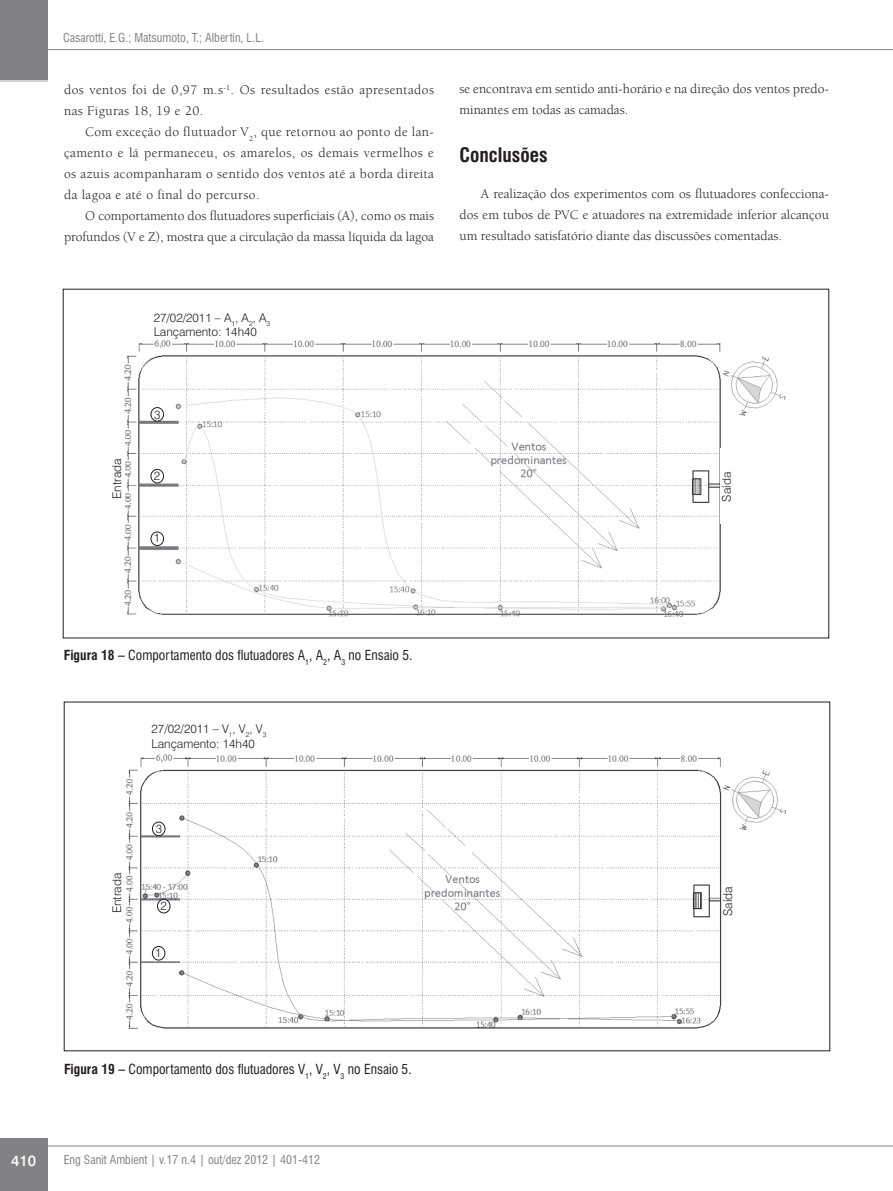
<style>
.page{position:relative;width:893px;height:1191px;background:#fff}
.page>*{position:absolute;margin:0;border:0;box-sizing:border-box;transform-origin:0 0}
._04_0_sub1{font:700 condensed 19.5px "Swiss 721 BT";color:#231f20}
.t1{font:500 15px "Swiss 721 BT";color:#fff}
._05_0_texto_txt{font:13.5px/21px "Berkeley Std";color:#231f20;text-align:justify}
._07_0_tabela-img-tit{font:condensed 13.5px "Swiss 721 BT";color:#231f20}
._05_0_texto_txt-2{font:13.5px/21px "Berkeley Std";letter-spacing:.03em;color:#231f20}
.t2{font:300 12px/14.4px "Swiss 721 BT";color:#231f20}
.t3{font:condensed 12px "Swiss 721 BT";color:#808285}
.s1{font-weight:700}
</style>
<div class="page">
<div style="left:0;top:0;width:48px;height:82px;background:#d1d2d4"></div>
<div style="left:0;top:0;width:48px;height:80px;background:#808285"></div>
<hr style="left:0;top:1145px;width:893px;height:1px;background:#808285">
<div style="left:0;top:1138px;width:48px;height:53px;background:#808285"></div>
<hr style="left:39px;top:49px;width:854px;height:1px;background:#808285">
<img style="left:124px;top:340px;width:662px;height:277px">
<div style="left:721px;top:448px;width:25px;height:75px;background:#fff"></div>
<div style="left:151px;top:407px;width:13px;height:14px;background:#fff;border-radius:50%"></div>
<div style="left:151px;top:407px;width:13px;height:14px;border:1px solid #231f20;border-radius:50%"></div>
<div style="left:151px;top:469px;width:13px;height:14px;background:#fff;border-radius:50%"></div>
<div style="left:151px;top:469px;width:13px;height:14px;border:1px solid #231f20;border-radius:50%"></div>
<div style="left:151px;top:532px;width:13px;height:13px;background:#fff;border-radius:50%"></div>
<div style="left:151px;top:532px;width:13px;height:14px;border:1px solid #231f20;border-radius:50%"></div>
<img style="left:126px;top:754px;width:660px;height:275px">
<div style="left:722px;top:862px;width:25px;height:76px;background:#fff"></div>
<div style="left:152px;top:822px;width:13px;height:13px;background:#fff;border-radius:50%"></div>
<div style="left:152px;top:822px;width:13px;height:14px;border:1px solid #231f20;border-radius:50%"></div>
<div style="left:157px;top:899px;width:13px;height:14px;background:#fff;border-radius:50%"></div>
<div style="left:157px;top:899px;width:13px;height:14px;border:1px solid #231f20;border-radius:50%"></div>
<div style="left:152px;top:946px;width:13px;height:14px;background:#fff;border-radius:50%"></div>
<div style="left:152px;top:946px;width:13px;height:14px;border:1px solid #231f20;border-radius:50%"></div>
<p class="t3" style="left:63px;top:30px;width:203px">Casarotti, E.G.; Matsumoto, T.; Albertin, L.L.</p>
<p class="_05_0_texto_txt-2" style="left:64px;top:80px;width:371px">dos ventos foi de 0,97 m.s<sup>-1</sup>. Os resultados estão apresentados nas Figuras 18, 19 e 20.</p>
<p class="_05_0_texto_txt" style="left:64px;top:122px;width:371px;text-indent:21px">Com exceção do flutuador V<sub>2</sub>, que retornou ao ponto de lan&shy;çamento e lá permaneceu, os amarelos, os demais vermelhos e os azuis acompanharam o sentido dos ventos até a borda direita da lagoa e até o final do percurso.</p>
<p class="_05_0_texto_txt" style="left:64px;top:206px;width:371px;text-align:right">O comportamento dos flutuadores superficiais (A), como os mais profundos (V e Z), mostra que a circulação da massa líquida da lagoa</p>
<p class="_05_0_texto_txt" style="left:459px;top:79px;width:371px">se encontrava em sentido anti-horário e na direção dos ventos predo&shy;minantes em todas as camadas.</p>
<p class="_04_0_sub1" style="left:459px;top:143px;width:90px">Conclusões</p>
<p class="_05_0_texto_txt" style="left:459px;top:184px;width:371px;text-indent:21px">A realização dos experimentos com os flutuadores confecciona&shy;dos em tubos de PVC e atuadores na extremidade inferior alcançou um resultado satisfatório diante das discussões comentadas.</p>
<p class="t2" style="left:154px;top:310px;width:118px">27/02/2011 – A<sub>1</sub>, A<sub>2</sub>, A<sub>3<br></sub>Lançamento: 14h40</p>
<p class="t2" style="left:109px;top:499px;width:42px;rotate:-90deg">Entrada</p>
<p class="t2" style="left:154px;top:407px;width:8px">3</p>
<p class="t2" style="left:154px;top:468px;width:8px">2</p>
<p class="t2" style="left:154px;top:531px;width:8px">1</p>
<p class="t2" style="left:719px;top:501px;width:31px;rotate:-90deg">Saída</p>
<p class="_07_0_tabela-img-tit" style="left:64px;top:647px;width:350px"><span class="s1">Figura 18 –</span> Comportamento dos flutuadores A<sub>1</sub>, A<sub>2</sub>, A<sub>3</sub> no Ensaio 5.</p>
<p class="t2" style="left:152px;top:721px;width:116px">27/02/2011 – V<sub>1</sub>, V<sub>2</sub>, V<sub>3<br></sub>Lançamento: 14h40</p>
<p class="t2" style="left:109px;top:913px;width:42px;rotate:-90deg">Entrada</p>
<p class="t2" style="left:156px;top:822px;width:8px">3</p>
<p class="t2" style="left:160px;top:898px;width:8px">2</p>
<p class="t2" style="left:155px;top:945px;width:8px">1</p>
<p class="_07_0_tabela-img-tit" style="left:64px;top:1061px;width:349px"><span class="s1">Figura 19 –</span> Comportamento dos flutuadores V<sub>1</sub>, V<sub>2</sub>, V<sub>3</sub> no Ensaio 5.</p>
<p class="t1" style="left:11px;top:1151px;width:27px">410</p>
<p class="t3" style="left:64px;top:1152px;width:258px">Eng Sanit Ambient | v.17 n.4 | out/dez 2012 | 401-412</p>
<p class="t2" style="left:721px;top:916px;width:31px;rotate:-90deg">Saída</p>
</div>
